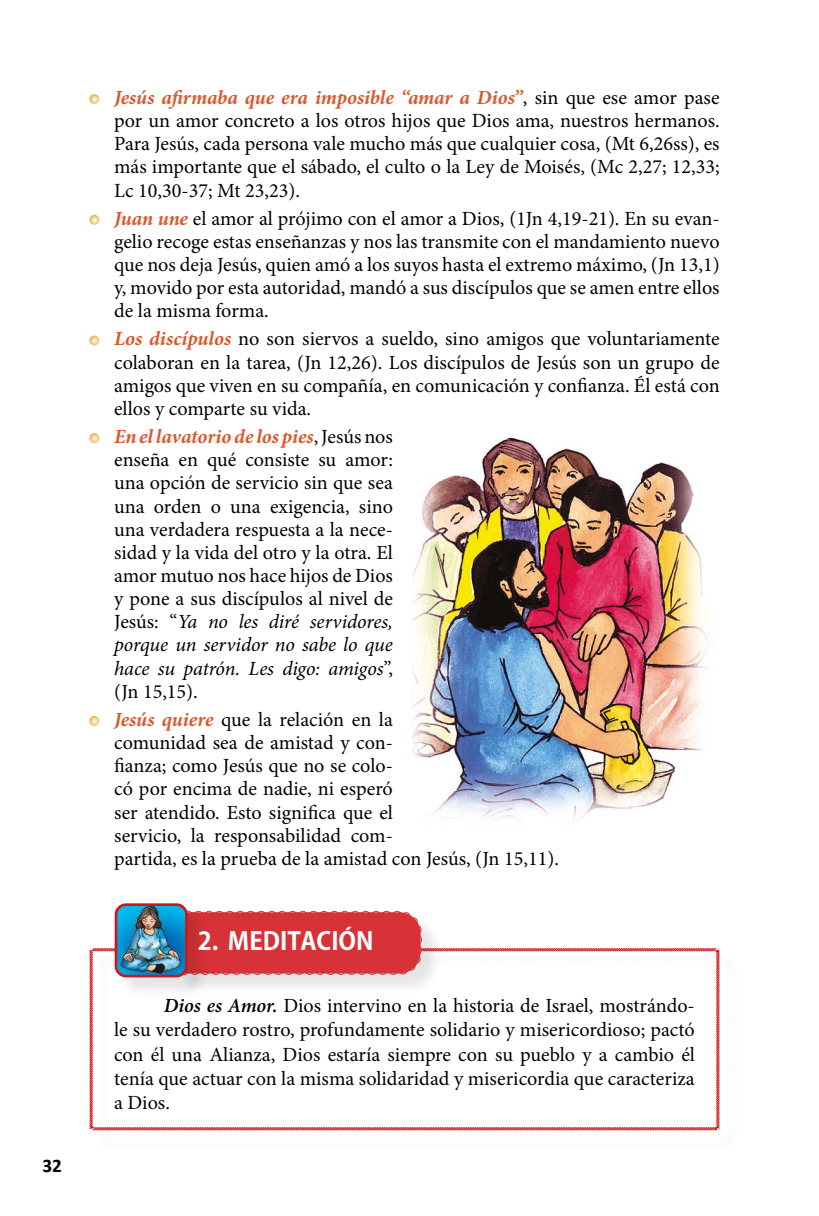
<style>
.page{position:relative;width:819px;height:1216px;background:#fff}
.page>*{position:absolute;margin:0;border:0;box-sizing:border-box;transform-origin:0 0}
.t1{font:700 24.5px "Koz Go Pr 6 N";color:#fff}
.t2{font:20.12px/23.1px "Minion Pro";color:#000;text-align:justify}
.t3{font:700 19.25px "Calibri";color:#000}
.s1{font-weight:700;font-style:italic;color:#dc572b}
.s2{font-style:italic}
.s3{font-weight:600;font-style:italic}
</style>
<div class="page">
<svg style="left:89px;top:94px;width:10px;height:10px"></svg>
<svg style="left:89px;top:215px;width:10px;height:10px"></svg>
<svg style="left:89px;top:335px;width:10px;height:10px"></svg>
<svg style="left:89px;top:433px;width:10px;height:10px"></svg>
<svg style="left:89px;top:716px;width:10px;height:10px"></svg>
<img style="left:413px;top:437px;width:296px;height:381px">
<svg style="left:89px;top:947px;width:631px;height:184px"></svg>
<div style="left:177px;top:914px;width:266px;height:81px;background:#000;opacity:.1"></div>
<svg style="left:210px;top:910px;width:213px;height:65px;background:#d83d43"></svg>
<div style="left:117px;top:906px;width:93px;height:93px;background:#000;opacity:.1"></div>
<img style="left:116px;top:907px;width:70px;height:68px">
<div style="left:115px;top:903px;width:73px;height:74px;border:3px solid #cd1719;border-radius:10px"></div>
<p class="t3" style="left:42px;top:1153px;width:21px">32</p>
<p class="t2" style="left:114px;top:86px;width:607px"><span class="s1">Jesús afirmaba que era imposible “amar a Dios”</span>, sin que ese amor pase por un amor concreto a los otros hijos que Dios ama, nuestros hermanos.<br>Para Jesús, cada persona vale mucho más que cualquier cosa, (Mt 6,26ss), es más importante que el sábado, el culto o la Ley de Moisés, (Mc 2,27; 12,33; Lc 10,30-37; Mt 23,23).</p>
<p class="t2" style="left:114px;top:207px;width:607px"><span class="s1">Juan une</span> el amor al prójimo con el amor a Dios, (1Jn 4,19-21). En su evan&shy;gelio recoge estas enseñanzas y nos las transmite con el mandamiento nuevo que nos deja Jesús, quien amó a los suyos hasta el extremo máximo, (Jn 13,1) y, movido por esta autoridad, mandó a sus discípulos que se amen entre ellos de la misma forma.</p>
<p class="t2" style="left:114px;top:327px;width:607px"><span class="s1">Los discípulos</span> no son siervos a sueldo, sino amigos que voluntariamente colaboran en la tarea, (Jn 12,26). Los discípulos de Jesús son un grupo de amigos que viven en su compañía, en comunicación y confianza. Él está con ellos y comparte su vida.</p>
<p class="t2" style="left:114px;top:425px;width:280px"><span class="s1">En el lavatorio de los pies</span>, Jesús nos enseña en qué consiste su amor: una opción de servicio sin que sea una orden o una exigencia, sino una verdadera respuesta a la nece&shy;sidad y la vida del otro y la otra. El amor mutuo nos hace hijos de Dios y pone a sus discípulos al nivel de Jesús: “<span class="s2">Ya no les diré servidores, porque un servidor no sabe lo que hace su patrón. Les digo: amigos</span>”, (Jn 15,15).</p>
<p class="t2" style="left:114px;top:708px;width:446px;text-align:left"><span class="s1">Jesús quiere</span> que la relación en la<br>comunidad sea de amistad y con-<br>fianza; como Jesús que no se colo-<br>có por encima de nadie, ni esperó<br>ser atendido. Esto significa que el<br>servicio, la responsabilidad com-<br>partida, es la prueba de la amistad con Jesús, (Jn 15,11).</p>
<p class="t1" style="left:198px;top:927px;width:177px">2. MEDITACIÓN</p>
<p class="t2" style="left:114px;top:993px;width:582px;line-height:24.2px;text-indent:50px"><span class="s3">Dios es Amor.</span> Dios intervino en la historia de Israel, mostrándo&shy;le su verdadero rostro, profundamente solidario y misericordioso; pactó con él una Alianza, Dios estaría siempre con su pueblo y a cambio él tenía que actuar con la misma solidaridad y misericordia que caracteriza a Dios.</p>
</div>
